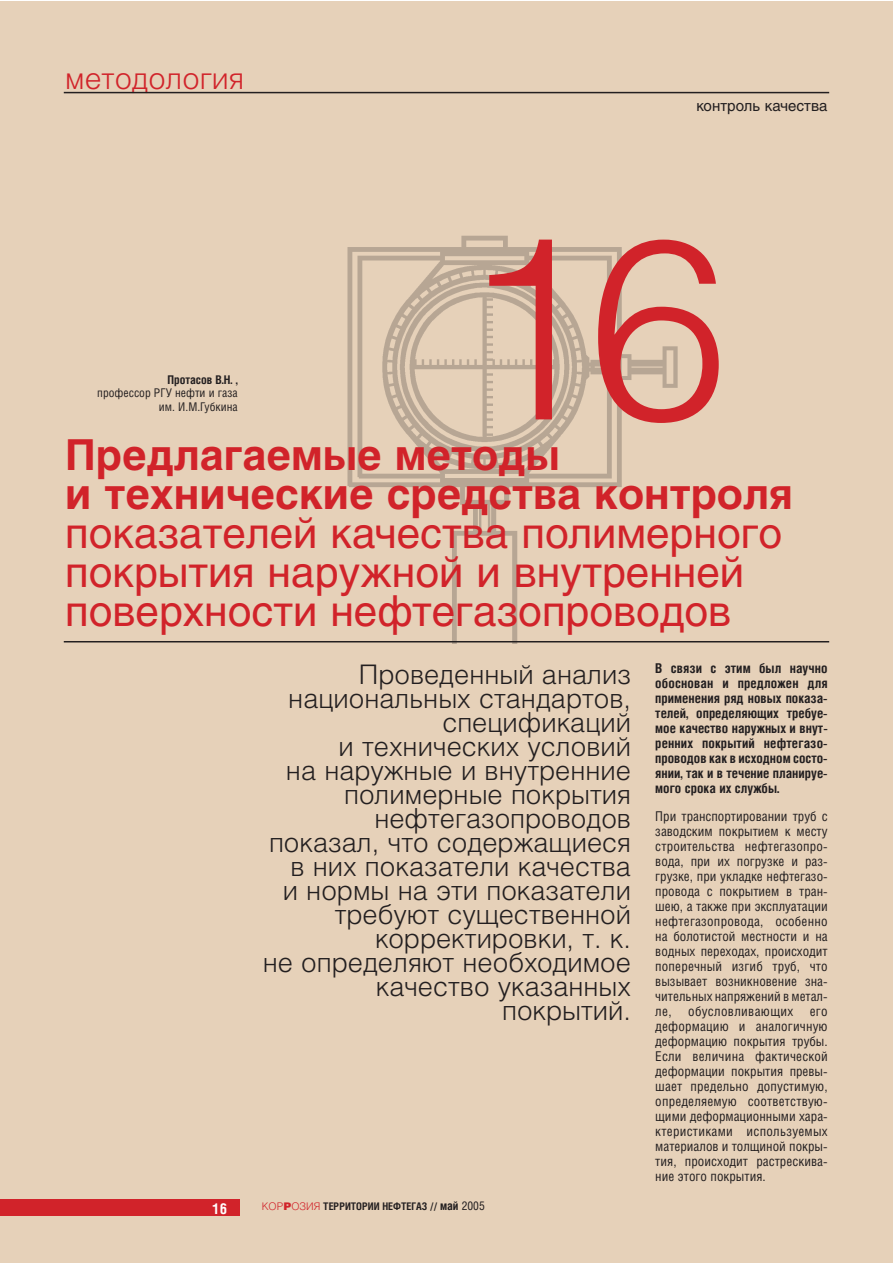
<style>
.page{position:relative;width:893px;height:1263px;background:#fff}
.page>*{position:absolute;margin:0;border:0;box-sizing:border-box;transform-origin:0 0}
.t1{font:300 255px "Helios";color:#d1232a}
.t2{font:42.3px/39.2px "Helios";color:#d1232a}
.t3{font:700 42.3px/39.2px "Helios";color:#d1232a}
.t4{font:300 30px "Helios";color:#d1232a}
.t5{font:300 27px/24px "Helios";color:#231f20;text-align:right}
.t6{font:15px "Helios";color:#231f20}
.t7{font:700 15px "Helios Cond";color:#fff}
.t8{font:13.5px/15px "Helios Cond";letter-spacing:.005em;color:#231f20;text-align:justify}
.t9{font:700 13.5px/15px "Helios Cond";color:#231f20;text-align:justify}
.t10{font:12px/13.5px "Helios Cond";color:#231f20;text-align:right}
.t11{font:700 12px "Helios Cond";color:#231f20}
.t12{font:700 10.5px "Helios Cond";color:#231f20}
.s1{font-family:"Helios";font-weight:300;color:#d1232a}
.s2{font-family:"Helios";font-weight:900;color:#d1232a}
.s3{font-size:12px}
.s4{font-weight:400;font-size:12px}
</style>
<div class="page">
<div style="left:0;top:1px;width:892px;height:1262px;background:#e6d1b9"></div>
<img style="left:253px;top:235px;width:462px;height:408px">
<div style="left:0;top:1199px;width:239px;height:16px;background:#d1232a"></div>
<hr style="left:64px;top:92px;width:765px;height:1px;background:#231f20">
<hr style="left:64px;top:641px;width:765px;height:1px;background:#231f20">
<h3 class="t4" style="left:65px;top:60px;width:180px">методология</h3>
<p class="t11" style="left:167px;top:372px;width:72px">Протасов В.Н. ,</p>
<p class="t10" style="left:97px;top:386px;width:142px">профессор РГУ нефти и газа им. И.М.Губкина</p>
<p class="t6" style="left:696px;top:97px;width:133px">контроль качества</p>
<h1 class="t1" style="left:459px;top:176px;width:272px">16</h1>
<h2 class="t3" style="left:65px;top:435px;width:729px">Предлагаемые методы<br>и технические средства контроля</h2>
<h2 class="t2" style="left:65px;top:513px;width:719px">показателей качества полимерного покрытия наружной и внутренней поверхности нефтегазопроводов</h2>
<p class="t5" style="left:263px;top:662px;width:370px">Проведенный анализ национальных стандартов, спецификаций<br>и технических условий<br>на наружные и внутренние полимерные покрытия нефтегазопроводов показал, что содержащиеся в них показатели качества<br>и нормы на эти показатели требуют существенной корректировки, т. к.<br>не определяют необходимое качество указанных покрытий.</p>
<p class="t9" style="left:655px;top:661px;width:174px">В связи с этим был научно обоснован и предложен для применения ряд новых показа&shy;телей, определяющих требуе&shy;мое качество наружных и внут&shy;ренних покрытий нефтегазо&shy;проводов как в исходном состо&shy;янии, так и в течение планируе&shy;мого срока их службы.</p>
<p class="t8" style="left:655px;top:809px;width:174px">При транспортировании труб с заводским покрытием к месту строительства нефтегазопро&shy;вода, при их погрузке и раз&shy;грузке, при укладке нефтегазо&shy;провода с покрытием в тран&shy;шею, а также при эксплуатации нефтегазопровода, особенно на болотистой местности и на водных переходах, происходит поперечный изгиб труб, что вызывает возникновение зна&shy;чительных напряжений в метал&shy;ле, обусловливающих его деформацию и аналогичную деформацию покрытия трубы.<br>Если величина фактической деформации покрытия превы&shy;шает предельно допустимую, определяемую соответствую&shy;щими деформационными хара&shy;ктеристиками используемых материалов и толщиной покры&shy;тия, происходит растрескива&shy;ние этого покрытия.</p>
<p class="t7" style="left:213px;top:1200px;width:16px">16</p>
<p class="t12" style="left:262px;top:1200px;width:224px"><span class="s1">КОР</span><span class="s2">Р</span><span class="s1">ОЗИЯ</span> ТЕРРИТОРИИ НЕФТЕГАЗ // <span class="s3">май</span> <span class="s4">2005</span></p>
</div>
